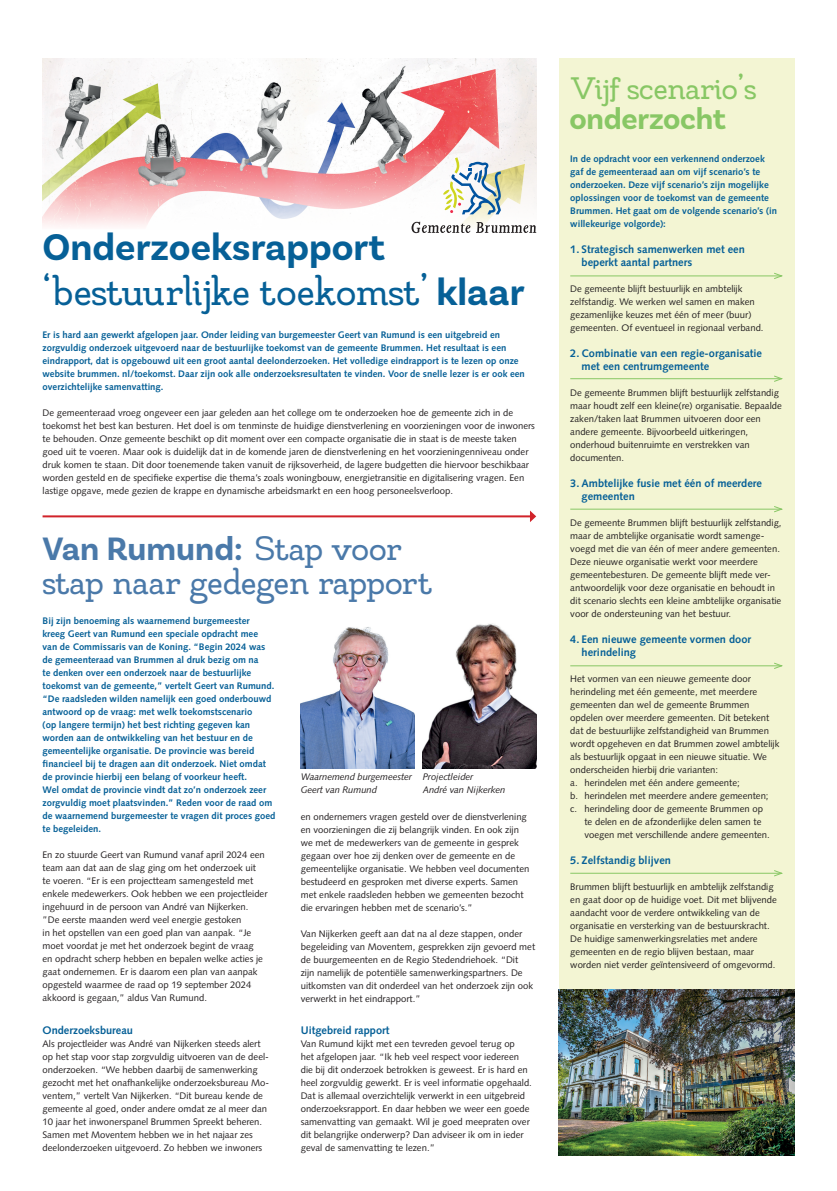
<style>
.page{position:relative;width:837px;height:1191px;background:#fff}
.page>*{position:absolute;margin:0;border:0;box-sizing:border-box;transform-origin:0 0}
.t1{font:39px "MADE Likes Slab";letter-spacing:-.02em;color:#066097}
.t2{font:700 39px "Basic Sans";color:#066097}
.t3{font:34px "MADE Likes Slab";letter-spacing:-.025em;color:#4a79a9}
.t4{font:700 34px "Basic Sans";color:#4a79a9}
.t5{font:31px "MADE Likes Slab";letter-spacing:-.03em;color:#88c765}
.t6{font:700 31px "Basic Sans";letter-spacing:-.01em;color:#88c765}
.t7{font:700 11px/13px "Syntax";color:#066097}
.t8{font:9.5px/13px "Syntax";color:#231f20}
.t9{font:700 9.5px/13px "Syntax";color:#066097}
.t10{font:italic 9.5px/13px "Syntax";letter-spacing:-.01em;color:#231f20}
.s1{font-family:"Basic Sans";font-weight:700}
.s2{font-family:"MADE Likes Slab";font-weight:400}
</style>
<div class="page">
<div style="left:558px;top:58px;width:236px;height:1097px;background:#f3f5d3"></div>
<img style="left:43px;top:58px;width:493px;height:170px">
<hr style="left:43px;top:515px;width:488px;height:2px;background:#d1232a">
<svg style="left:529px;top:510px;width:7px;height:12px"></svg>
<hr style="left:570px;top:275px;width:211px;height:1px;background:#88c765">
<svg style="left:772px;top:272px;width:11px;height:7px"></svg>
<hr style="left:570px;top:378px;width:211px;height:1px;background:#88c765">
<svg style="left:772px;top:375px;width:11px;height:7px"></svg>
<hr style="left:570px;top:508px;width:211px;height:1px;background:#88c765">
<svg style="left:772px;top:506px;width:11px;height:7px"></svg>
<hr style="left:570px;top:665px;width:211px;height:1px;background:#88c765">
<svg style="left:772px;top:662px;width:11px;height:7px"></svg>
<hr style="left:570px;top:872px;width:211px;height:1px;background:#88c765">
<svg style="left:772px;top:870px;width:11px;height:7px"></svg>
<img style="left:558px;top:989px;width:236px;height:166px">
<img style="left:300px;top:627px;width:114px;height:141px">
<img style="left:422px;top:623px;width:114px;height:145px">
<svg style="left:411px;top:222px;width:59px;height:11px"></svg>
<svg style="left:476px;top:222px;width:60px;height:11px"></svg>
<svg style="left:442px;top:157px;width:59px;height:57px"></svg>
<h1 class="t2" style="left:43px;top:224px;width:344px">Onderzoeksrapport</h1>
<h1 class="t1" style="left:43px;top:270px;width:483px">‘bestuurlijke toekomst’ <span class="s1">klaar</span></h1>
<p class="t9" style="left:43px;top:328px;width:483px">Er is hard aan gewerkt afgelopen jaar. Onder leiding van burgemeester Geert van Rumund is een uitgebreid en zorgvuldig onderzoek uitgevoerd naar de bestuurlijke toekomst van de gemeente Brummen. Het resultaat is een eindrapport, dat is opgebouwd uit een groot aantal deelonderzoeken. Het volledige eindrapport is te lezen op onze website brummen. nl/toekomst. Daar zijn ook alle onderzoeksresultaten te vinden. Voor de snelle lezer is er ook een overzichtelijke samenvatting.</p>
<p class="t8" style="left:43px;top:406px;width:493px">De gemeenteraad vroeg ongeveer een jaar geleden aan het college om te onderzoeken hoe de gemeente zich in de toekomst het best kan besturen. Het doel is om tenminste de huidige dienstverlening en voorzieningen voor de inwoners te behouden. Onze gemeente beschikt op dit moment over een compacte organisatie die in staat is de meeste taken goed uit te voeren. Maar ook is duidelijk dat in de komende jaren de dienstverlening en het voorzieningenniveau onder druk komen te staan. Dit door toenemende taken vanuit de rijksoverheid, de lagere budgetten die hiervoor beschikbaar worden gesteld en de specifieke expertise die thema’s zoals woningbouw, energietransitie en digitalisering vragen. Een lastige opgave, mede gezien de krappe en dynamische arbeidsmarkt en een hoog personeelsverloop.</p>
<h2 class="t4" style="left:43px;top:528px;width:361px">Van Rumund: <span class="s2">Stap voor</span></h2>
<h2 class="t3" style="left:43px;top:563px;width:391px">stap naar gedegen rapport</h2>
<p class="t9" style="left:43px;top:614px;width:234px">Bij zijn benoeming als waarnemend burgemeester<br>kreeg Geert van Rumund een speciale opdracht mee<br>van de Commissaris van de Koning. “Begin 2024 was de gemeenteraad van Brummen al druk bezig om na<br>te denken over een onderzoek naar de bestuurlijke toekomst van de gemeente,” vertelt Geert van Rumund. “De raadsleden wilden namelijk een goed onderbouwd antwoord op de vraag: met welk toekomstscenario<br>(op langere termijn) het best richting gegeven kan worden aan de ontwikkeling van het bestuur en de gemeentelijke organisatie. De provincie was bereid financieel bij te dragen aan dit onderzoek. Niet omdat de provincie hierbij een belang of voorkeur heeft.<br>Wel omdat de provincie vindt dat zo’n onderzoek zeer zorgvuldig moet plaatsvinden.” Reden voor de raad om de waarnemend burgemeester te vragen dit proces goed te begeleiden.</p>
<p class="t8" style="left:43px;top:848px;width:226px">En zo stuurde Geert van Rumund vanaf april 2024 een team aan dat aan de slag ging om het onderzoek uit<br>te voeren. “Er is een projectteam samengesteld met enkele medewerkers. Ook hebben we een projectleider ingehuurd in de persoon van André van Nijkerken. ”De eerste maanden werd veel energie gestoken<br>in het opstellen van een goed plan van aanpak. “Je moet voordat je met het onderzoek begint de vraag<br>en opdracht scherp hebben en bepalen welke acties je gaat ondernemen. Er is daarom een plan van aanpak opgesteld waarmee de raad op 19 september 2024 akkoord is gegaan,” aldus Van Rumund.</p>
<p class="t7" style="left:43px;top:1023px;width:92px">Onderzoeksbureau</p>
<p class="t8" style="left:43px;top:1036px;width:228px">Als projectleider was André van Nijkerken steeds alert op het stap voor stap zorgvuldig uitvoeren van de deel&shy;onderzoeken. “We hebben daarbij de samenwerking gezocht met het onafhankelijke onderzoeksbureau Mo&shy;ventem,” vertelt Van Nijkerken. “Dit bureau kende de gemeente al goed, onder andere omdat ze al meer dan 10 jaar het inwonerspanel Brummen Spreekt beheren.<br>Samen met Moventem hebben we in het najaar zes deelonderzoeken uitgevoerd. Zo hebben we inwoners</p>
<p class="t10" style="left:300px;top:769px;width:113px">Waarnemend burgemeester<br>Geert van Rumund</p>
<p class="t10" style="left:422px;top:769px;width:84px">Projectleider<br>André van Nijkerken</p>
<p class="t8" style="left:300px;top:810px;width:230px">en ondernemers vragen gesteld over de dienstverlening en voorzieningen die zij belangrijk vinden. En ook zijn we met de medewerkers van de gemeente in gesprek gegaan over hoe zij denken over de gemeente en de gemeentelijke organisatie. We hebben veel documenten bestudeerd en gesproken met diverse experts. Samen met enkele raadsleden hebben we gemeenten bezocht die ervaringen hebben met de scenario’s.”</p>
<p class="t8" style="left:300px;top:927px;width:236px">Van Nijkerken geeft aan dat na al deze stappen, onder begeleiding van Moventem, gesprekken zijn gevoerd met de buurgemeenten en de Regio Stedendriehoek. “Dit<br>zijn namelijk de potentiële samenwerkingspartners. De uitkomsten van dit onderdeel van het onderzoek zijn ook verwerkt in het eindrapport.”</p>
<p class="t7" style="left:300px;top:1023px;width:90px">Uitgebreid rapport</p>
<p class="t8" style="left:300px;top:1036px;width:232px">Van Rumund kijkt met een tevreden gevoel terug op<br>het afgelopen jaar. “Ik heb veel respect voor iedereen die bij dit onderzoek betrokken is geweest. Er is hard en heel zorgvuldig gewerkt. Er is veel informatie opgehaald.<br>Dat is allemaal overzichtelijk verwerkt in een uitgebreid onderzoeksrapport. En daar hebben we weer een goede samenvatting van gemaakt. Wil je goed meepraten over dit belangrijke onderwerp? Dan adviseer ik om in ieder geval de samenvatting te lezen.”</p>
<h3 class="t5" style="left:569px;top:71px;width:188px">Vijf scenario’s</h3>
<h3 class="t6" style="left:569px;top:100px;width:158px">onderzocht</h3>
<p class="t9" style="left:570px;top:152px;width:208px">In de opdracht voor een verkennend onderzoek gaf de gemeenteraad aan om vijf scenario’s te onderzoeken. Deze vijf scenario’s zijn mogelijke oplossingen voor de toekomst van de gemeente Brummen. Het gaat om de volgende scenario’s (in willekeurige volgorde):</p>
<p class="t7" style="left:581px;top:243px;width:165px;text-indent:-11px">1. Strategisch samenwerken met een beperkt aantal partners</p>
<p class="t8" style="left:570px;top:282px;width:195px">De gemeente blijft bestuurlijk en ambtelijk zelfstandig. We werken wel samen en maken gezamenlijke keuzes met één of meer (buur) gemeenten. Of eventueel in regionaal verband.</p>
<p class="t7" style="left:581px;top:347px;width:182px;text-indent:-11px">2. Combinatie van een regie-organisatie met een centrumgemeente</p>
<p class="t8" style="left:570px;top:386px;width:213px">De gemeente Brummen blijft bestuurlijk zelfstandig maar houdt zelf een kleine(re) organisatie. Bepaalde zaken/taken laat Brummen uitvoeren door een andere gemeente. Bijvoorbeeld uitkeringen, onderhoud buitenruimte en verstrekken van documenten.</p>
<p class="t7" style="left:581px;top:477px;width:182px;text-indent:-11px">3. Ambtelijke fusie met één of meerdere gemeenten</p>
<p class="t8" style="left:570px;top:516px;width:213px">De gemeente Brummen blijft bestuurlijk zelfstandig, maar de ambtelijke organisatie wordt samenge&shy;voegd met die van één of meer andere gemeenten.<br>Deze nieuwe organisatie werkt voor meerdere gemeentebesturen. De gemeente blijft mede ver&shy;antwoordelijk voor deze organisatie en behoudt in dit scenario slechts een kleine ambtelijke organisatie voor de ondersteuning van het bestuur.</p>
<p class="t7" style="left:581px;top:633px;width:171px;text-indent:-11px">4. Een nieuwe gemeente vormen door herindeling</p>
<p class="t8" style="left:570px;top:672px;width:182px">Het vormen van een nieuwe gemeente door</p>
<p class="t8" style="left:570px;top:685px;width:188px">herindeling met één gemeente, met meerdere</p>
<p class="t8" style="left:570px;top:698px;width:180px">gemeenten dan wel de gemeente Brummen</p>
<p class="t8" style="left:570px;top:711px;width:200px">opdelen over meerdere gemeenten. Dit betekent</p>
<p class="t8" style="left:570px;top:724px;width:200px">dat de bestuurlijke zelfstandigheid van Brummen</p>
<p class="t8" style="left:570px;top:737px;width:210px">wordt opgeheven en dat Brummen zowel ambtelijk</p>
<p class="t8" style="left:570px;top:750px;width:198px">als bestuurlijk opgaat in een nieuwe situatie. We</p>
<p class="t8" style="left:570px;top:763px;width:149px">onderscheiden hierbij drie varianten:</p>
<p class="t8" style="left:570px;top:776px;width:171px">a. herindelen met één andere gemeente;</p>
<p class="t8" style="left:570px;top:789px;width:200px">b. herindelen met meerdere andere gemeenten;</p>
<p class="t8" style="left:570px;top:802px;width:194px">c. herindeling door de gemeente Brummen op</p>
<p class="t8" style="left:584px;top:815px;width:178px">te delen en de afzonderlijke delen samen te</p>
<p class="t8" style="left:584px;top:828px;width:187px">voegen met verschillende andere gemeenten.</p>
<p class="t7" style="left:570px;top:854px;width:102px">5. Zelfstandig blijven</p>
<p class="t8" style="left:570px;top:880px;width:208px">Brummen blijft bestuurlijk en ambtelijk zelfstandig en gaat door op de huidige voet. Dit met blijvende aandacht voor de verdere ontwikkeling van de organisatie en versterking van de bestuurskracht.<br>De huidige samenwerkingsrelaties met andere gemeenten en de regio blijven bestaan, maar worden niet verder geïntensiveerd of omgevormd.</p>
</div>
